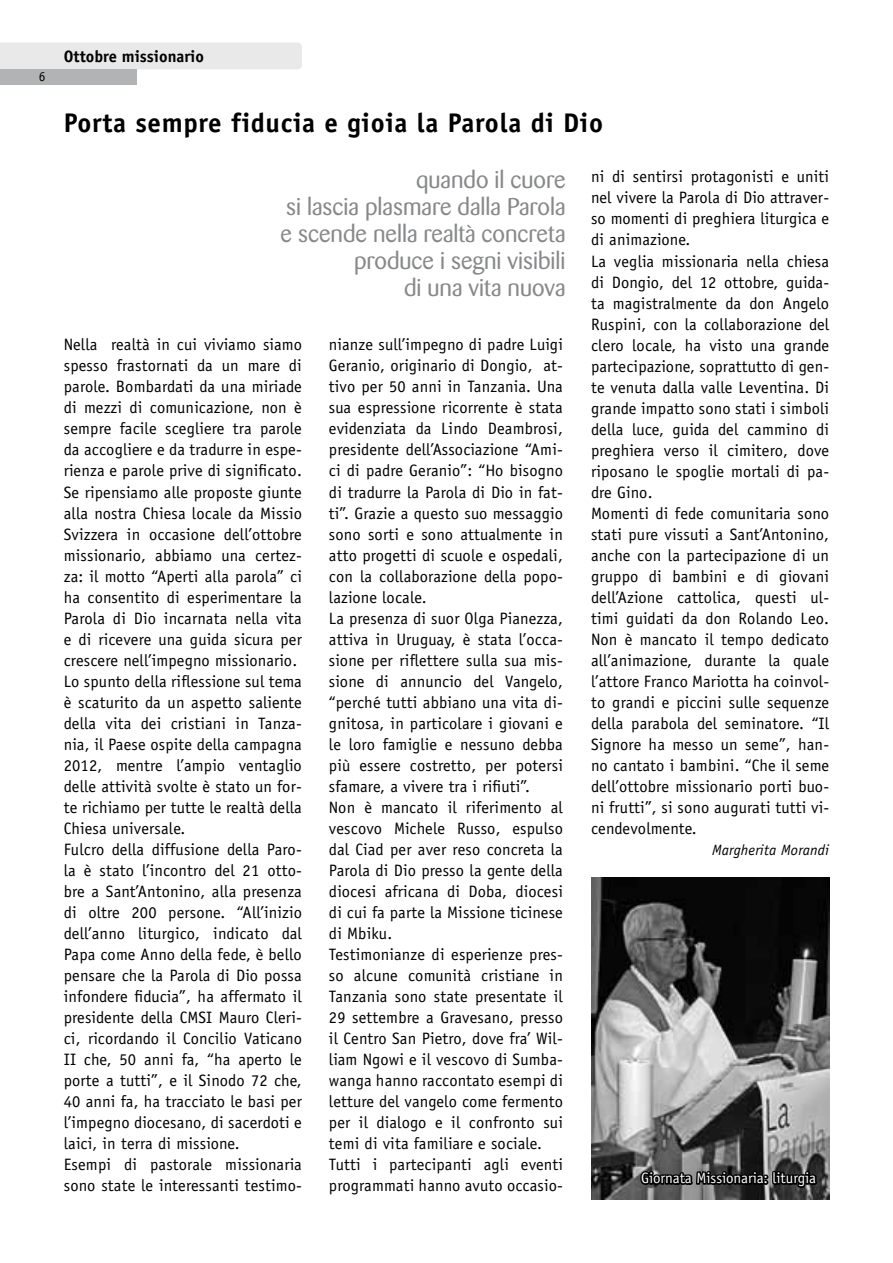
<style>
.page{position:relative;width:893px;height:1263px;background:#fff}
.page>*{position:absolute;margin:0;border:0;box-sizing:border-box;transform-origin:0 0}
.t1{font:700 27px "Officina Sans";letter-spacing:.025em;color:#000}
.t2{font:24px/27px "Barmeno";color:#87888a;text-align:right}
.t3{font:16.5px/21px "Officina Sans";letter-spacing:.01em;color:#000}
.t4{font:700 16.5px "Officina Sans";color:#000}
.t5{font:15px "Officina Sans";color:#fff}
.t6{font:italic 15px "Officina Sans";letter-spacing:.01em;color:#000}
.t7{font:13.5px "Officina Sans";color:#000}
</style>
<div class="page">
<div style="left:0;top:43px;width:302px;height:26px;background:#e9e9ea"></div>
<div style="left:0;top:69px;width:136px;height:16px;background:#b1b3b4"></div>
<img style="left:591px;top:877px;width:238px;height:322px">
<svg style="left:639px;top:969px;width:179px;height:231px;background:#747474"></svg>
<p class="t7" style="left:39px;top:69px;width:8px">6</p>
<p class="t4" style="left:64px;top:46px;width:142px">Ottobre missionario</p>
<h1 class="t1" style="left:64px;top:106px;width:541px">Porta sempre fiducia e gioia la Parola di Dio</h1>
<h2 class="t2" style="left:281px;top:166px;width:286px">quando il cuore<br>si lascia plasmare dalla Parola e scende nella realtà concreta produce i segni visibili<br>di una vita nuova</h2>
<p class="t3" style="left:64px;top:334px;width:240px">Nella realtà in cui viviamo siamo spesso frastornati da un mare di parole. Bombardati da una miriade di mezzi di comunicazione, non è sempre facile scegliere tra parole da accogliere e da tradurre in espe&shy;rienza e parole prive di significato.<br>Se ripensiamo alle proposte giunte alla nostra Chiesa locale da Missio Svizzera in occasione dell’ottobre missionario, abbiamo una certez&shy;za: il motto “Aperti alla parola” ci ha consentito di esperimentare la Parola di Dio incarnata nella vita e di ricevere una guida sicura per crescere nell’impegno missionario.<br>Lo spunto della riflessione sul tema è scaturito da un aspetto saliente della vita dei cristiani in Tanza&shy;nia, il Paese ospite della campagna 2012, mentre l’ampio ventaglio delle attività svolte è stato un for&shy;te richiamo per tutte le realtà della Chiesa universale.<br>Fulcro della diffusione della Paro&shy;la è stato l’incontro del 21 otto&shy;bre a Sant’Antonino, alla presenza di oltre 200 persone. “All’inizio dell’anno liturgico, indicato dal Papa come Anno della fede, è bello pensare che la Parola di Dio possa infondere fiducia”, ha affermato il presidente della CMSI Mauro Cleri&shy;ci, ricordando il Concilio Vaticano II che, 50 anni fa, “ha aperto le porte a tutti”, e il Sinodo 72 che, 40 anni fa, ha tracciato le basi per l’impegno diocesano, di sacerdoti e laici, in terra di missione.<br>Esempi di pastorale missionaria sono state le interessanti testimo-</p>
<p class="t3" style="left:329px;top:334px;width:236px">nianze sull’impegno di padre Luigi<br>Geranio, originario di Dongio, at&shy;tivo per 50 anni in Tanzania. Una sua espressione ricorrente è stata evidenziata da Lindo Deambrosi, presidente dell’Associazione “Ami&shy;ci di padre Geranio”: “Ho bisogno di tradurre la Parola di Dio in fat&shy;ti”. Grazie a questo suo messaggio sono sorti e sono attualmente in atto progetti di scuole e ospedali, con la collaborazione della popo&shy;lazione locale.<br>La presenza di suor Olga Pianezza, attiva in Uruguay, è stata l’occa&shy;sione per riflettere sulla sua mis&shy;sione di annuncio del Vangelo, “perché tutti abbiano una vita di&shy;gnitosa, in particolare i giovani e le loro famiglie e nessuno debba più essere costretto, per potersi sfamare, a vivere tra i rifiuti”.<br>Non è mancato il riferimento al vescovo Michele Russo, espulso dal Ciad per aver reso concreta la<br>Parola di Dio presso la gente della diocesi africana di Doba, diocesi di cui fa parte la Missione ticinese di Mbiku.<br>Testimonianze di esperienze pres&shy;so alcune comunità cristiane in<br>Tanzania sono state presentate il<br>29 settembre a Gravesano, presso il Centro San Pietro, dove fra’ Wil&shy;liam Ngowi e il vescovo di Sumba&shy;wanga hanno raccontato esempi di letture del vangelo come fermento per il dialogo e il confronto sui temi di vita familiare e sociale.<br>Tutti i partecipanti agli eventi programmati hanno avuto occasio-</p>
<p class="t3" style="left:591px;top:166px;width:240px">ni di sentirsi protagonisti e uniti nel vivere la Parola di Dio attraver&shy;so momenti di preghiera liturgica e di animazione.<br>La veglia missionaria nella chiesa di Dongio, del 12 ottobre, guida&shy;ta magistralmente da don Angelo<br>Ruspini, con la collaborazione del clero locale, ha visto una grande partecipazione, soprattutto di gen&shy;te venuta dalla valle Leventina. Di grande impatto sono stati i simboli della luce, guida del cammino di preghiera verso il cimitero, dove riposano le spoglie mortali di pa&shy;dre Gino.<br>Momenti di fede comunitaria sono stati pure vissuti a Sant’Antonino, anche con la partecipazione di un gruppo di bambini e di giovani dell’Azione cattolica, questi ul&shy;timi guidati da don Rolando Leo.<br>Non è mancato il tempo dedicato all’animazione, durante la quale l’attore Franco Mariotta ha coinvol&shy;to grandi e piccini sulle sequenze della parabola del seminatore. “Il<br>Signore ha messo un seme”, han&shy;no cantato i bambini. “Che il seme dell’ottobre missionario porti buo&shy;ni frutti”, si sono augurati tutti vi&shy;cendevolmente.</p>
<p class="t6" style="left:712px;top:841px;width:119px">Margherita Morandi</p>
<p class="t5" style="left:641px;top:1169px;width:177px">Giornata Missionaria: liturgia</p>
</div>
